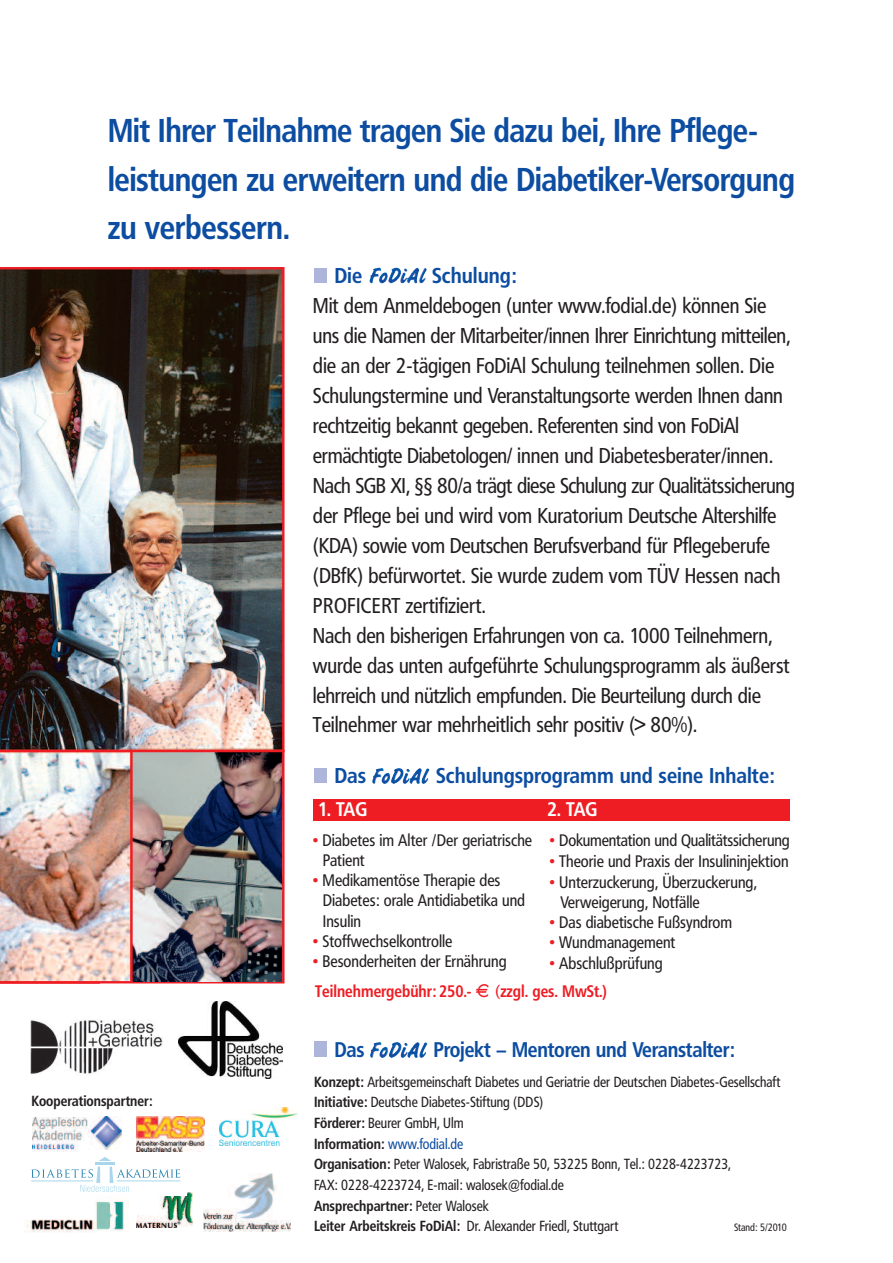
<style>
.page{position:relative;width:893px;height:1263px;background:#fff}
.page>*{position:absolute;margin:0;border:0;box-sizing:border-box;transform-origin:0 0}
.t1{font:700 32.7px/48.6px "Frutiger Condensed BQ";letter-spacing:-.015em;color:#0d4da1}
.t2{font:21.15px/30px "Frutiger Condensed BQ";letter-spacing:-.01em;color:#231f20}
.t3{font:700 21.15px "Frutiger Condensed BQ";color:#0d4da1}
.t4{font:700 21px "Frutiger Condensed BQ";letter-spacing:-.015em;color:#0d4da1}
.t5{font:700 19.5px "Frutiger Condensed BQ";letter-spacing:-.025em;color:#fff}
.t6{font:16.5px/20.2px "Frutiger Condensed BQ";color:#231f20}
.t7{font:700 16.5px/28.5px "Frutiger Condensed BQ";color:#ee1d23;scale:.96 1}
.t8{font:14.55px/20.7px "Frutiger Condensed BQ";color:#231f20;scale:.96 1}
.t9{font:700 14.55px "Frutiger Condensed BQ";color:#231f20;scale:.96 1}
.t10{font:10.5px "Frutiger Condensed BQ";color:#231f20;scale:.96 1}
.s1{color:#ee1d23}
.s2{font-weight:400}
.s3{font-weight:400;color:#231f20}
.s4{font-family:"Eurofont";font-weight:400}
.s5{font-family:"Lucida Grande";font-weight:400}
.s6{font-weight:700}
.s7{color:#0d4da1}
</style>
<div class="page">
<div style="left:314px;top:799px;width:476px;height:22px;background:#ee1d23"></div>
<div style="left:314px;top:1042px;width:13px;height:15px;background:#aeb5db"></div>
<div style="left:314px;top:768px;width:13px;height:15px;background:#aeb5db"></div>
<div style="left:314px;top:268px;width:13px;height:15px;background:#aeb5db"></div>
<img style="left:388px;top:268px;width:39px;height:15px">
<img style="left:389px;top:1042px;width:38px;height:16px">
<img style="left:391px;top:768px;width:39px;height:16px">
<img style="left:0;top:267px;width:285px;height:716px">
<img style="left:133px;top:752px;width:149px;height:229px">
<hr style="left:130px;top:752px;width:3px;height:231px;background:#ee1d23">
<hr style="left:0;top:750px;width:285px;height:2px;background:#ee1d23">
<img style="left:31px;top:1019px;width:131px;height:55px">
<img style="left:179px;top:1001px;width:104px;height:77px">
<img style="left:32px;top:1118px;width:56px;height:33px">
<img style="left:88px;top:1116px;width:34px;height:33px">
<svg style="left:137px;top:1116px;width:68px;height:36px"></svg>
<img style="left:137px;top:1116px;width:67px;height:35px">
<img style="left:26px;top:1200px;width:99px;height:33px">
<img style="left:220px;top:1108px;width:77px;height:37px">
<img style="left:137px;top:1192px;width:55px;height:36px">
<div style="left:29px;top:1154px;width:158px;height:41px;background:#fff"></div>
<svg style="left:31px;top:1157px;width:149px;height:35px"></svg>
<hr style="left:117px;top:1180px;width:63px;height:1px;background:#a8d7ec">
<hr style="left:31px;top:1181px;width:62px;height:1px;background:#a8d7ec">
<img style="left:204px;top:1174px;width:87px;height:57px">
<h1 class="t1" style="left:108px;top:106px;width:689px">Mit Ihrer Teilnahme tragen Sie dazu bei, Ihre Pflege&shy;leistungen zu erweitern und die Diabetiker-Versorgung zu verbessern.</h1>
<p class="t3" style="left:334px;top:264px;width:29px">Die</p>
<p class="t3" style="left:432px;top:264px;width:85px">Schulung:</p>
<p class="t2" style="left:313px;top:291px;width:483px">Mit dem Anmeldebogen (unter www.fodial.de) können Sie uns die Namen der Mitarbeiter/innen Ihrer Einrichtung mitteilen, die an der 2-tägigen FoDiAl Schulung teilnehmen sollen. Die Schulungstermine und Veranstaltungsorte werden Ihnen dann rechtzeitig bekannt gegeben. Referenten sind von FoDiAl ermächtigte Diabetologen/ innen und Diabetesberater/innen.<br>Nach SGB XI, §§ 80/a trägt diese Schulung zur Qualitätssicherung der Pflege bei und wird vom Kuratorium Deutsche Altershilfe (KDA) sowie vom Deutschen Berufsverband für Pflegeberufe (DBfK) befürwortet. Sie wurde zudem vom TÜV Hessen nach PROFICERT zertifiziert.<br>Nach den bisherigen Erfahrungen von ca. 1000 Teilnehmern, wurde das unten aufgeführte Schulungsprogramm als äußerst lehrreich und nützlich empfunden. Die Beurteilung durch die Teilnehmer war mehrheitlich sehr positiv (&gt; 80%).</p>
<p class="t3" style="left:334px;top:764px;width:33px">Das</p>
<p class="t3" style="left:436px;top:764px;width:340px">Schulungsprogramm und seine Inhalte:</p>
<p class="t5" style="left:318px;top:798px;width:50px">1. TAG</p>
<p class="t5" style="left:547px;top:798px;width:52px">2. TAG</p>
<p class="t6" style="left:323px;top:830px;width:211px;text-indent:-10px"><span class="s1">•</span> Diabetes im Alter /Der geriatrische<br>Patient</p>
<p class="t6" style="left:323px;top:870px;width:204px;text-indent:-10px"><span class="s1">•</span> Medikamentöse Therapie des<br>Diabetes: orale Antidiabetika und<br>Insulin</p>
<p class="t6" style="left:313px;top:931px;width:141px"><span class="s1">•</span> Stoffwechselkontrolle</p>
<p class="t6" style="left:313px;top:951px;width:195px"><span class="s1">•</span> Besonderheiten der Ernährung</p>
<p class="t6" style="left:550px;top:830px;width:242px"><span class="s1">•</span> Dokumentation und Qualitätssicherung</p>
<p class="t6" style="left:550px;top:851px;width:241px"><span class="s1">•</span> Theorie und Praxis der Insulininjektion</p>
<p class="t6" style="left:560px;top:872px;width:198px;text-indent:-11px"><span class="s1">•</span> Unterzuckerung, Überzuckerung,<br>Verweigerung, Notfälle</p>
<p class="t6" style="left:550px;top:912px;width:184px"><span class="s1">•</span> Das diabetische Fußsyndrom</p>
<p class="t6" style="left:550px;top:932px;width:127px"><span class="s1">•</span> Wundmanagement</p>
<p class="t7" style="left:315px;top:949px;width:363px;text-indent:234px"><span class="s2">•</span> <span class="s3">Abschlußprüfung<br></span>Teilnehmergebühr: 250.- <span class="s4">E</span> <span class="s5">(</span>zzgl. ges. MwSt.)</p>
<p class="t9" style="left:32px;top:1093px;width:127px">Kooperationspartner:</p>
<p class="t4" style="left:334px;top:1037px;width:32px">Das</p>
<p class="t4" style="left:433px;top:1037px;width:302px">Projekt – Mentoren und Veranstalter:</p>
<p class="t8" style="left:314px;top:1071px;width:487px"><span class="s6">Konzept:</span> Arbeitsgemeinschaft Diabetes und Geriatrie der Deutschen Diabetes-Gesellschaft <span class="s6">Initiative:</span> Deutsche Diabetes-Stiftung (DDS)<br><span class="s6">Förderer:</span> Beurer GmbH, Ulm<br><span class="s6">Information:</span> <span class="s7">www.fodial.de<br></span><span class="s6">Organisation:</span> Peter Walosek, Fabristraße 50, 53225 Bonn, Tel.: 0228-4223723,<br>FAX: 0228-4223724, E-mail: walosek@fodial.de<br><span class="s6">Ansprechpartner:</span> Peter Walosek<br><span class="s6">Leiter Arbeitskreis FoDiAl:</span> Dr. Alexander Friedl, Stuttgart</p>
<p class="t10" style="left:734px;top:1221px;width:56px">Stand: 5/2010</p>
</div>
